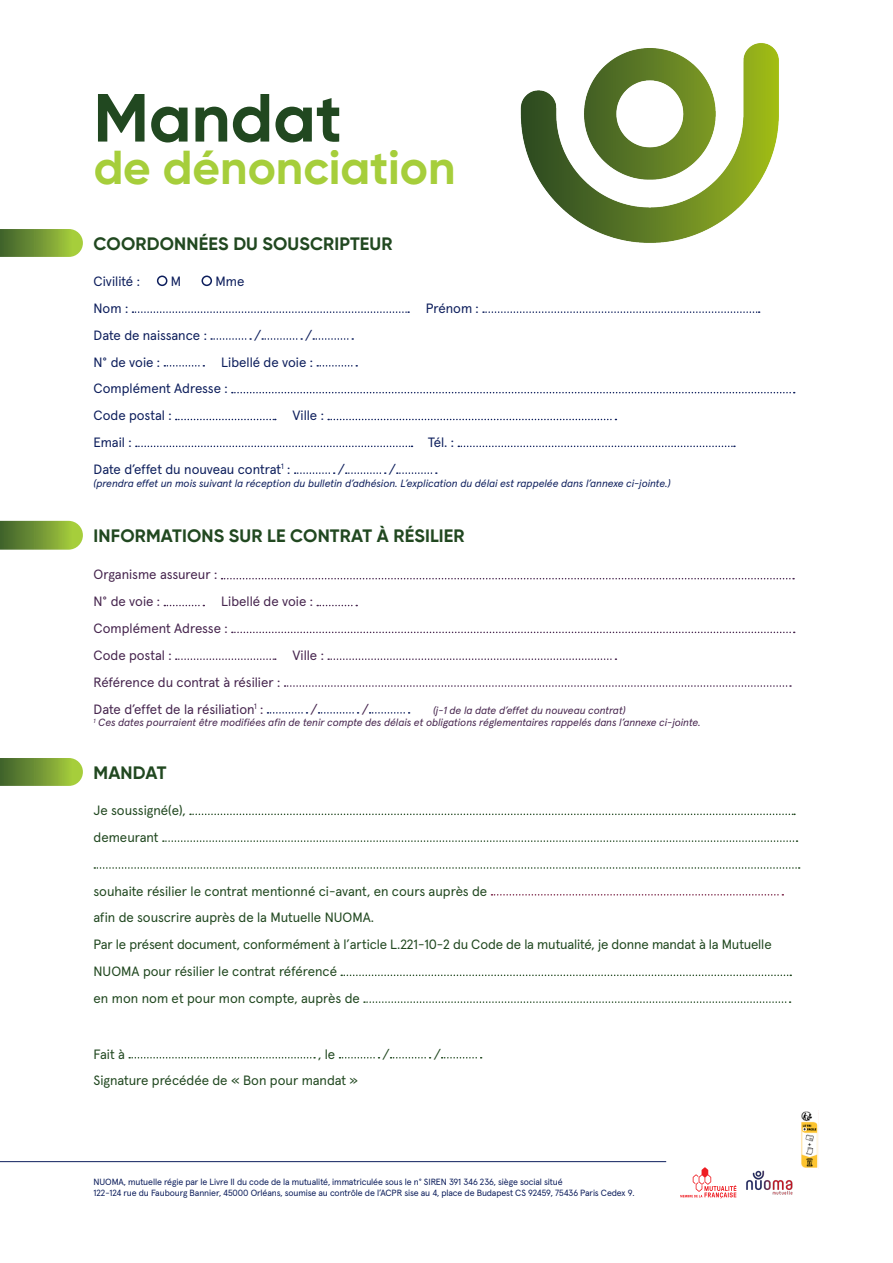
<style>
.page{position:relative;width:893px;height:1263px;background:#fff}
.page>*{position:absolute;margin:0;border:0;box-sizing:border-box;transform-origin:0 0}
.t1{font:700 67.95px "Gilroy";color:#214820}
.t2{font:700 47.55px "Gilroy";color:#a6ce3b}
.t3{font:700 18px "Gilroy";letter-spacing:.01em;color:#214820}
.t4{font:13.5px "Apercu";color:#214820}
.t5{font:13.5px "Apercu";color:#0d1e5c}
.t6{font:13.5px "Apercu";color:#46254e}
.t7{font:italic 10.5px/12.6px "Apercu";letter-spacing:-.005em;color:#46254e}
.t8{font:italic 10.5px "Apercu";letter-spacing:-.005em;color:#0d1e5c}
.t9{font:9px/10.8px "Apercu";letter-spacing:-.01em;color:#0d1e5c}
</style>
<div class="page">
<svg style="left:0;top:229px;width:83px;height:28px;background:#7a9c3d"></svg>
<div style="left:157px;top:276px;width:10px;height:10px;border:2px solid #0d1e5c;border-radius:50%"></div>
<div style="left:202px;top:276px;width:10px;height:10px;border:2px solid #0d1e5c;border-radius:50%"></div>
<svg style="left:132px;top:311px;width:277px;height:2px"></svg>
<svg style="left:483px;top:311px;width:277px;height:2px"></svg>
<svg style="left:211px;top:338px;width:40px;height:2px"></svg>
<svg style="left:262px;top:338px;width:40px;height:2px"></svg>
<svg style="left:313px;top:338px;width:40px;height:2px"></svg>
<svg style="left:164px;top:365px;width:40px;height:2px"></svg>
<svg style="left:317px;top:365px;width:40px;height:2px"></svg>
<svg style="left:232px;top:392px;width:563px;height:1px"></svg>
<svg style="left:176px;top:419px;width:100px;height:1px"></svg>
<svg style="left:328px;top:419px;width:288px;height:1px"></svg>
<svg style="left:136px;top:446px;width:276px;height:1px"></svg>
<svg style="left:458px;top:446px;width:277px;height:1px"></svg>
<svg style="left:295px;top:472px;width:40px;height:2px"></svg>
<svg style="left:346px;top:472px;width:40px;height:2px"></svg>
<svg style="left:397px;top:472px;width:40px;height:2px"></svg>
<img style="left:520px;top:43px;width:259px;height:200px">
<svg style="left:0;top:521px;width:83px;height:29px;background:#7b9d3e"></svg>
<svg style="left:222px;top:578px;width:572px;height:1px"></svg>
<svg style="left:164px;top:605px;width:40px;height:1px"></svg>
<svg style="left:317px;top:605px;width:40px;height:1px"></svg>
<svg style="left:232px;top:632px;width:563px;height:1px"></svg>
<svg style="left:176px;top:658px;width:100px;height:2px"></svg>
<svg style="left:328px;top:658px;width:288px;height:2px"></svg>
<svg style="left:285px;top:685px;width:506px;height:2px"></svg>
<svg style="left:267px;top:712px;width:40px;height:2px"></svg>
<svg style="left:319px;top:712px;width:40px;height:2px"></svg>
<svg style="left:370px;top:712px;width:40px;height:2px"></svg>
<svg style="left:0;top:758px;width:83px;height:28px;background:#7a9c3d"></svg>
<svg style="left:190px;top:813px;width:605px;height:2px"></svg>
<svg style="left:163px;top:840px;width:634px;height:2px"></svg>
<svg style="left:94px;top:867px;width:706px;height:2px"></svg>
<svg style="left:491px;top:894px;width:292px;height:1px"></svg>
<svg style="left:341px;top:974px;width:450px;height:2px"></svg>
<svg style="left:364px;top:1001px;width:427px;height:2px"></svg>
<svg style="left:680px;top:1167px;width:56px;height:31px"></svg>
<hr style="left:0;top:1161px;width:666px;height:1px;background:#0d1e5c">
<svg style="left:129px;top:1057px;width:186px;height:1px"></svg>
<svg style="left:339px;top:1057px;width:40px;height:1px"></svg>
<svg style="left:391px;top:1057px;width:40px;height:1px"></svg>
<svg style="left:442px;top:1057px;width:40px;height:1px"></svg>
<img style="left:746px;top:1170px;width:47px;height:25px">
<img style="left:802px;top:1113px;width:14px;height:53px">
<div style="left:799px;top:1110px;width:20px;height:59px;border:2px solid #fff"></div>
<p class="t1" style="left:94px;top:75px;width:250px">Mandat</p>
<h2 class="t2" style="left:94px;top:138px;width:364px">de dénonciation</h2>
<p class="t3" style="left:94px;top:232px;width:300px">COORDONNÉES DU SOUSCRIPTEUR</p>
<p class="t5" style="left:94px;top:271px;width:48px">Civilité :</p>
<p class="t5" style="left:171px;top:271px;width:12px">M</p>
<p class="t5" style="left:215px;top:271px;width:30px">Mme</p>
<p class="t5" style="left:94px;top:298px;width:36px">Nom :</p>
<p class="t5" style="left:426px;top:298px;width:55px">Prénom :</p>
<p class="t5" style="left:94px;top:325px;width:115px">Date de naissance :</p>
<p class="t5" style="left:254px;top:325px;width:9px">/</p>
<p class="t5" style="left:305px;top:325px;width:9px">/</p>
<p class="t5" style="left:94px;top:351px;width:68px">N° de voie :</p>
<p class="t5" style="left:221px;top:351px;width:94px">Libellé de voie :</p>
<p class="t5" style="left:94px;top:378px;width:136px">Complément Adresse :</p>
<p class="t5" style="left:94px;top:405px;width:80px">Code postal :</p>
<p class="t5" style="left:292px;top:405px;width:33px">Ville :</p>
<p class="t5" style="left:94px;top:432px;width:40px">Email :</p>
<p class="t5" style="left:428px;top:432px;width:28px">Tél. :</p>
<p class="t5" style="left:94px;top:459px;width:198px">Date d’effet du nouveau contrat<sup>1</sup> :</p>
<p class="t5" style="left:338px;top:459px;width:9px">/</p>
<p class="t5" style="left:389px;top:459px;width:9px">/</p>
<p class="t8" style="left:94px;top:475px;width:578px">(prendra effet un mois suivant la réception du bulletin d’adhésion. L’explication du délai est rappelée dans l’annexe ci-jointe.)</p>
<p class="t3" style="left:94px;top:524px;width:372px">INFORMATIONS SUR LE CONTRAT À RÉSILIER</p>
<p class="t6" style="left:94px;top:564px;width:125px">Organisme assureur :</p>
<p class="t6" style="left:94px;top:591px;width:68px">N° de voie :</p>
<p class="t6" style="left:221px;top:591px;width:94px">Libellé de voie :</p>
<p class="t6" style="left:94px;top:618px;width:136px">Complément Adresse :</p>
<p class="t6" style="left:94px;top:645px;width:80px">Code postal :</p>
<p class="t6" style="left:292px;top:645px;width:33px">Ville :</p>
<p class="t6" style="left:94px;top:672px;width:188px">Référence du contrat à résilier :</p>
<p class="t6" style="left:94px;top:698px;width:171px">Date d’effet de la résiliation<sup>1</sup> :</p>
<p class="t6" style="left:311px;top:698px;width:9px">/</p>
<p class="t6" style="left:362px;top:698px;width:9px">/</p>
<p class="t7" style="left:94px;top:703px;width:609px;text-indent:340px">(j-1 de la date d’effet du nouveau contrat)<br><sup>1</sup> Ces dates pourraient être modifiées afin de tenir compte des délais et obligations réglementaires rappelés dans l’annexe ci-jointe.</p>
<p class="t3" style="left:94px;top:761px;width:74px">MANDAT</p>
<p class="t4" style="left:94px;top:800px;width:94px">Je soussigné(e),</p>
<p class="t4" style="left:94px;top:827px;width:67px">demeurant</p>
<p class="t4" style="left:94px;top:880px;width:395px">souhaite résilier le contrat mentionné ci-avant, en cours auprès de</p>
<p class="t4" style="left:94px;top:907px;width:282px">afin de souscrire auprès de la Mutuelle NUOMA.</p>
<p class="t4" style="left:94px;top:934px;width:680px">Par le présent document, conformément à l’article L.221-10-2 du Code de la mutualité, je donne mandat à la Mutuelle</p>
<p class="t4" style="left:94px;top:961px;width:245px">NUOMA pour résilier le contrat référencé</p>
<p class="t4" style="left:94px;top:988px;width:268px">en mon nom et pour mon compte, auprès de</p>
<p class="t4" style="left:94px;top:1043px;width:33px">Fait à</p>
<p class="t4" style="left:318px;top:1043px;width:19px">, le</p>
<p class="t4" style="left:383px;top:1043px;width:9px">/</p>
<p class="t4" style="left:434px;top:1043px;width:9px">/</p>
<p class="t4" style="left:94px;top:1070px;width:266px">Signature précédée de « Bon pour mandat »</p>
<p class="t9" style="left:94px;top:1175px;width:543px">NUOMA, mutuelle régie par le Livre II du code de la mutualité, immatriculée sous le n° SIREN 391 346 236, siège social situé<br>122-124 rue du Faubourg Bannier, 45000 Orléans, soumise au contrôle de l’ACPR sise au 4, place de Budapest CS 92459, 75436 Paris Cedex 9.</p>
</div>
